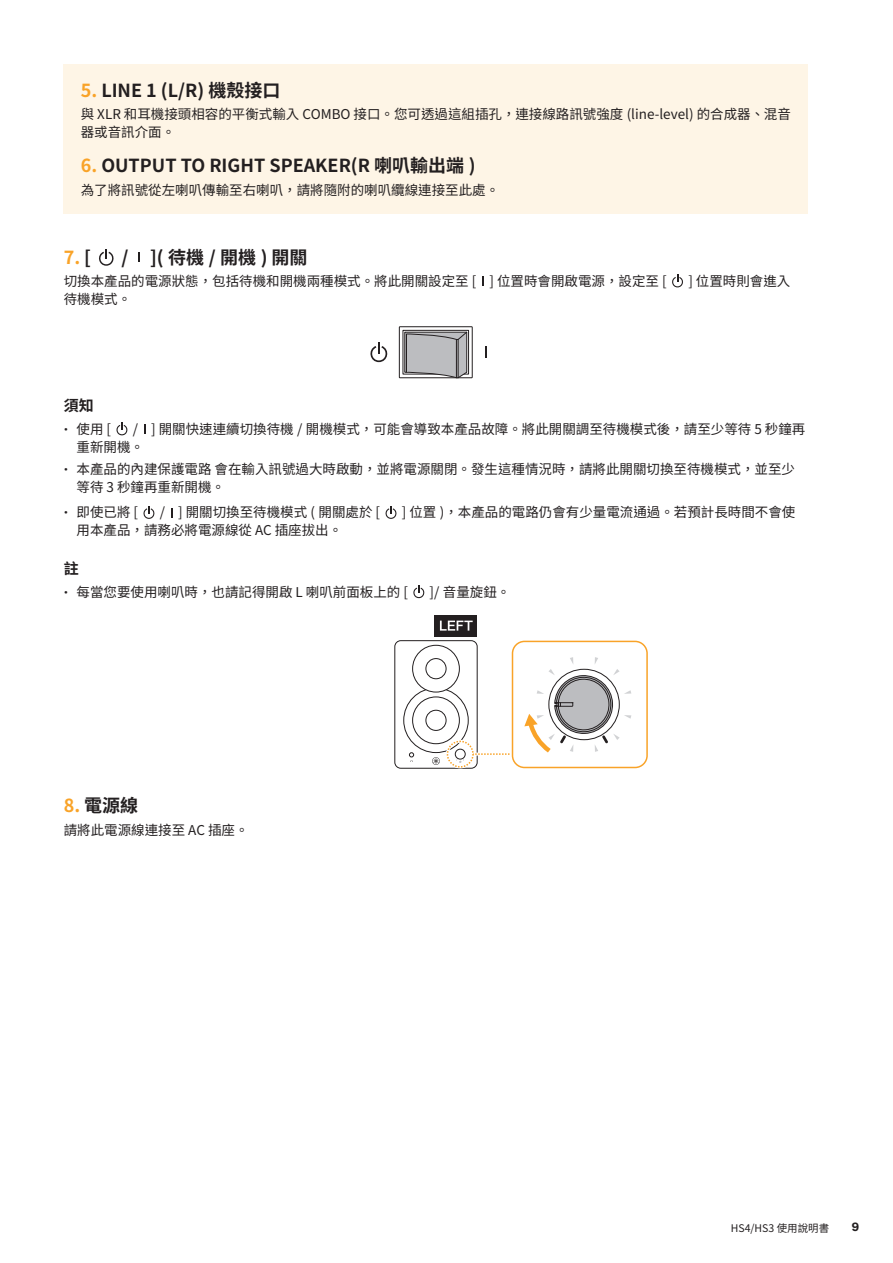
<style>
.page{position:relative;width:893px;height:1263px;background:#fff}
.page>*{position:absolute;margin:0;border:0;box-sizing:border-box;transform-origin:0 0}
.t1{font:700 18px "Noto Sans CJ Ktc";color:#231f20}
.t2{font:700 18px "Noto Sans CJ Ktc";color:#f9a328}
.t3{font:700 15px "Noto Sans CJ Ktc";color:#231f20}
.t4{font:13.5px/18px "Noto Sans CJ Ktc";color:#231f20}
.t5{font:700 12px "GT America Y";color:#231f20}
.t6{font:10.5px "Noto Sans CJ Ktc";color:#231f20}
.s1{color:#f9a328}
.s2{color:#231f20}
.s3{font-family:"GT America Y"}
</style>
<div class="page">
<div style="left:64px;top:64px;width:744px;height:149px;background:#fef5e6"></div>
<svg style="left:99px;top:249px;width:15px;height:17px"></svg>
<svg style="left:482px;top:276px;width:2px;height:10px"></svg>
<svg style="left:672px;top:275px;width:11px;height:12px"></svg>
<svg style="left:370px;top:342px;width:18px;height:20px"></svg>
<svg style="left:485px;top:347px;width:2px;height:11px"></svg>
<div style="left:399px;top:326px;width:73px;height:52px;border:1px solid #231f20"></div>
<div style="left:403px;top:330px;width:66px;height:44px;border:1px solid #231f20"></div>
<svg style="left:404px;top:332px;width:63px;height:46px;background:#a9a9ab"></svg>
<svg style="left:116px;top:423px;width:12px;height:12px"></svg>
<svg style="left:143px;top:506px;width:12px;height:13px"></svg>
<svg style="left:385px;top:506px;width:12px;height:13px"></svg>
<svg style="left:413px;top:585px;width:12px;height:13px"></svg>
<div style="left:395px;top:640px;width:82px;height:128px;border:1px solid #231f20;border-radius:6px"></div>
<svg style="left:457px;top:759px;width:7px;height:4px"></svg>
<div style="left:412px;top:697px;width:48px;height:47px;border:1px solid #231f20;border-radius:50%"></div>
<div style="left:426px;top:710px;width:20px;height:21px;border:1px solid #231f20;border-radius:50%"></div>
<div style="left:403px;top:688px;width:65px;height:65px;border:1px solid #231f20;border-radius:50%"></div>
<div style="left:413px;top:645px;width:46px;height:47px;background:#fff;border-radius:50%"></div>
<div style="left:412px;top:645px;width:48px;height:47px;border:1px solid #231f20;border-radius:50%"></div>
<div style="left:426px;top:658px;width:20px;height:21px;border:1px solid #231f20;border-radius:50%"></div>
<svg style="left:409px;top:752px;width:5px;height:10px"></svg>
<div style="left:455px;top:749px;width:10px;height:10px;border:1px solid #231f20;border-radius:50%"></div>
<svg style="left:432px;top:757px;width:8px;height:8px"></svg>
<div style="left:446px;top:740px;width:28px;height:28px;border:3px solid #fff;border-radius:50%"></div>
<div style="left:447px;top:741px;width:27px;height:27px;border:2px dashed #f9a328;border-radius:50%"></div>
<div style="left:510px;top:639px;width:139px;height:131px;border:3px solid #fff;border-radius:13px"></div>
<svg style="left:473px;top:641px;width:175px;height:127px"></svg>
<div style="left:435px;top:615px;width:42px;height:21px;background:#231f20"></div>
<svg style="left:440px;top:621px;width:33px;height:10px"></svg>
<h1 class="t1" style="left:81px;top:80px;width:201px"><span class="s1">5.</span> LINE 1 (L/R) 機殼接口</h1>
<p class="t4" style="left:81px;top:105px;width:712px">與 XLR 和耳機接頭相容的平衡式輸入 COMBO 接口。您可透過這組插孔，連接線路訊號強度 (line-level) 的合成器、混音器或音訊介面。</p>
<h1 class="t1" style="left:81px;top:156px;width:396px"><span class="s1">6.</span> OUTPUT TO RIGHT SPEAKER(R 喇叭輸出端 )</h1>
<p class="t4" style="left:81px;top:181px;width:420px">為了將訊號從左喇叭傳輸至右喇叭，請將隨附的喇叭纜線連接至此處。</p>
<h1 class="t2" style="left:64px;top:247px;width:29px">7. <span class="s2">[</span></h1>
<h1 class="t1" style="left:121px;top:247px;width:188px">/ ](待機/開機)開關</h1>
<p class="t4" style="left:64px;top:272px;width:604px">切換本產品的電源狀態，包括待機和開機兩種模式。將此開關設定至 [ ] 位置時會開啟電源，設定至 [</p>
<p class="t4" style="left:688px;top:272px;width:104px">] 位置時則會進入</p>
<p class="t4" style="left:64px;top:290px;width:69px">待機模式。</p>
<p class="t3" style="left:64px;top:397px;width:31px">須知</p>
<p class="t4" style="left:64px;top:420px;width:49px"><span class="s3">•</span> 使用[</p>
<p class="t4" style="left:77px;top:420px;width:730px;text-indent:56px">/ ] 開關快速連續切換待機 / 開機模式，可能會導致本產品故障。將此開關調至待機模式後，請至少等待 5 秒鐘再重新開機。</p>
<p class="t4" style="left:77px;top:460px;width:720px;text-indent:-13px"><span class="s3">•</span> 本產品的內建保護電路會在輸入訊號過大時啟動，並將電源關閉。發生這種情況時，請將此開關切換至待機模式，並至少等待 3 秒鐘再重新開機。</p>
<p class="t4" style="left:64px;top:504px;width:76px"><span class="s3">•</span> 即使已將 [</p>
<p class="t4" style="left:160px;top:504px;width:222px">/ ] 開關切換至待機模式 ( 開關處於 [</p>
<p class="t4" style="left:402px;top:504px;width:395px">] 位置 )，本產品的電路仍會有少量電流通過。若預計長時間不會使</p>
<p class="t4" style="left:77px;top:522px;width:267px">用本產品，請務必將電源線從 AC 插座拔出。</p>
<p class="t3" style="left:64px;top:560px;width:16px">註</p>
<p class="t4" style="left:64px;top:583px;width:346px"><span class="s3">•</span> 每當您要使用喇叭時，也請記得開啟 L 喇叭前面板上的 [</p>
<p class="t4" style="left:430px;top:583px;width:82px">]/ 音量旋鈕。</p>
<h1 class="t1" style="left:64px;top:795px;width:76px"><span class="s1">8.</span> 電源線</h1>
<p class="t4" style="left:64px;top:821px;width:186px">請將此電源線連接至 AC 插座。</p>
<p class="t6" style="left:731px;top:1222px;width:100px">HS4/HS3 使用說明書</p>
<p class="t5" style="left:852px;top:1220px;width:9px">9</p>
</div>
